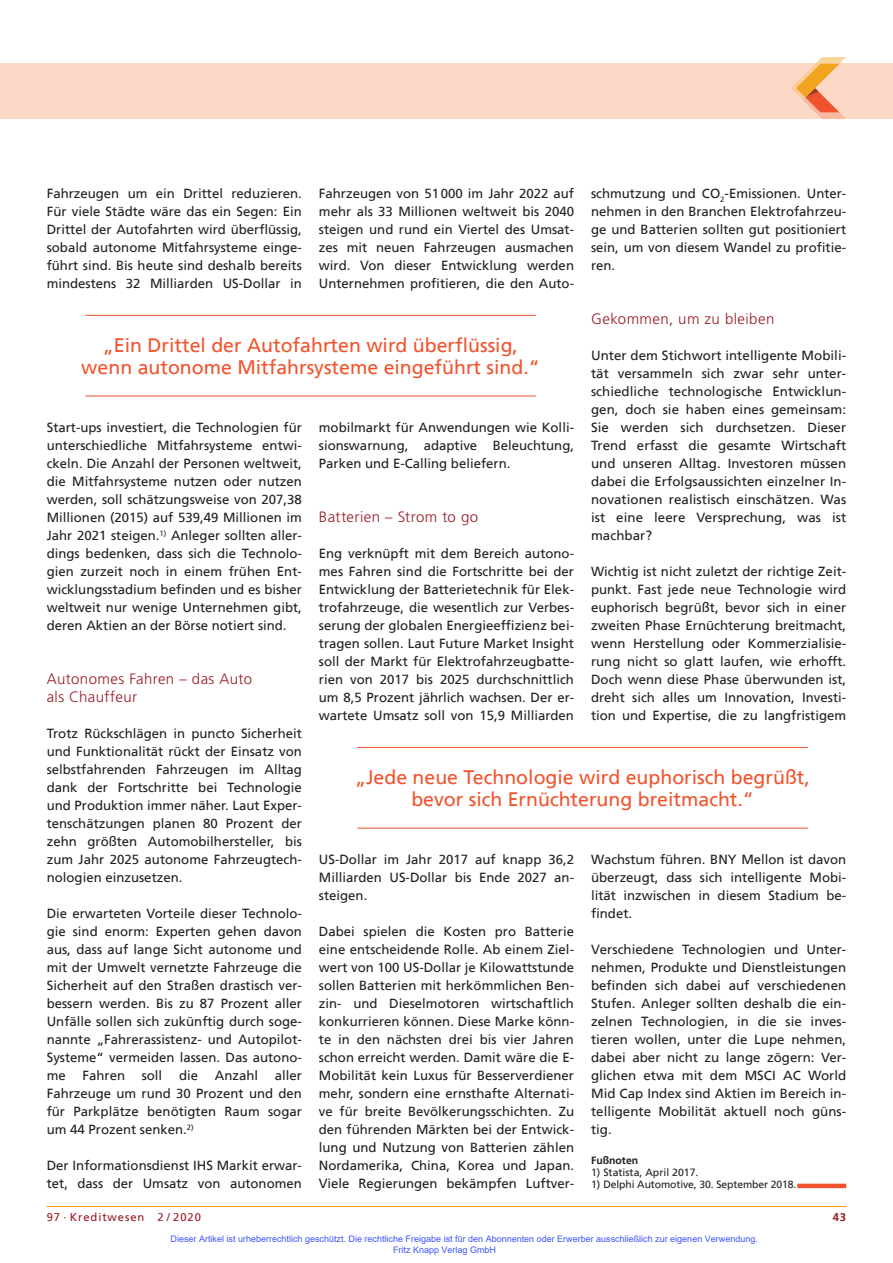
<style>
.page{position:relative;width:893px;height:1263px;background:#fff}
.page>*{position:absolute;margin:0;border:0;box-sizing:border-box;transform-origin:0 0}
.t1{font:19.5px/22.5px "Frutiger";color:#f0542e;text-align:center}
.t2{font:300 15px/18px "Frutiger";letter-spacing:.03em;color:#981a26}
.t3{font:13.2px/18px "Frutiger";color:#231f20;text-align:justify}
.t4{font:11.25px "Frutiger";letter-spacing:.08em;color:#981a26}
.t5{font:700 11.25px "Frutiger";color:#981a26}
.t6{font:10.5px "Frutiger";letter-spacing:-.01em;color:#231f20}
.t7{font:700 10.5px "Frutiger";color:#231f20}
.t8{font:9px/10.8px "Arial";color:#4054ff}
</style>
<div class="page">
<hr style="left:47px;top:1206px;width:799px;height:1px;background:#f1a31e">
<div style="left:0;top:64px;width:893px;height:55px;background:#fcd9c7"></div>
<svg style="left:791px;top:57px;width:55px;height:62px"></svg>
<div style="left:797px;top:1183px;width:49px;height:5px;background:#f0542e"></div>
<hr style="left:85px;top:315px;width:451px;height:1px;background:#f0542e">
<hr style="left:85px;top:396px;width:451px;height:1px;background:#f0542e">
<hr style="left:357px;top:747px;width:451px;height:1px;background:#f0542e">
<hr style="left:357px;top:828px;width:451px;height:1px;background:#f0542e">
<p class="t3" style="left:47px;top:185px;width:257px">Fahrzeugen um ein Drittel reduzieren.<br>Für viele Städte wäre das ein Segen: Ein Drittel der Autofahrten wird überflüssig, sobald autonome Mitfahrsysteme einge&shy;führt sind. Bis heute sind deshalb bereits mindestens 32 Milliarden US-Dollar in</p>
<p class="t3" style="left:319px;top:185px;width:257px">Fahrzeugen von 51000 im Jahr 2022 auf mehr als 33 Millionen weltweit bis 2040 steigen und rund ein Viertel des Umsat&shy;zes mit neuen Fahrzeugen ausmachen wird. Von dieser Entwicklung werden Unternehmen profitieren, die den Auto-</p>
<p class="t3" style="left:591px;top:185px;width:257px">schmutzung und CO<sub>2</sub>-Emissionen. Unter&shy;nehmen in den Branchen Elektrofahrzeu&shy;ge und Batterien sollten gut positioniert sein, um von diesem Wandel zu profitie&shy;ren.</p>
<p class="t2" style="left:591px;top:310px;width:185px">Gekommen, um zu bleiben</p>
<p class="t3" style="left:591px;top:347px;width:257px">Unter dem Stichwort intelligente Mobili&shy;tät versammeln sich zwar sehr unter&shy;schiedliche technologische Entwicklun&shy;gen, doch sie haben eines gemeinsam:<br>Sie werden sich durchsetzen. Dieser Trend erfasst die gesamte Wirtschaft und unseren Alltag. Investoren müssen dabei die Erfolgsaussichten einzelner In&shy;novationen realistisch einschätzen. Was ist eine leere Versprechung, was ist machbar?</p>
<p class="t3" style="left:591px;top:563px;width:257px">Wichtig ist nicht zuletzt der richtige Zeit&shy;punkt. Fast jede neue Technologie wird euphorisch begrüßt, bevor sich in einer zweiten Phase Ernüchterung breitmacht, wenn Herstellung oder Kommerzialisie&shy;rung nicht so glatt laufen, wie erhofft.<br>Doch wenn diese Phase überwunden ist, dreht sich alles um Innovation, Investi&shy;tion und Expertise, die zu langfristigem</p>
<h1 class="t1" style="left:81px;top:335px;width:460px">„Ein Drittel der Autofahrten wird überflüssig, wenn autonome Mitfahrsysteme eingeführt sind.“</h1>
<p class="t3" style="left:319px;top:419px;width:257px">mobilmarkt für Anwendungen wie Kolli&shy;sionswarnung, adaptive Beleuchtung, Parken und E-Calling beliefern.</p>
<p class="t3" style="left:47px;top:419px;width:257px">Start-ups investiert, die Technologien für unterschiedliche Mitfahrsysteme entwi&shy;ckeln. Die Anzahl der Personen weltweit, die Mitfahrsysteme nutzen oder nutzen werden, soll schätzungsweise von 207,38<br>Millionen (2015) auf 539,49 Millionen im Jahr 2021 steigen.<sup>1)</sup> Anleger sollten aller&shy;dings bedenken, dass sich die Technolo&shy;gien zurzeit noch in einem frühen Ent&shy;wicklungsstadium befinden und es bisher weltweit nur wenige Unternehmen gibt, deren Aktien an der Börse notiert sind.</p>
<p class="t2" style="left:319px;top:508px;width:161px">Batterien – Strom to go</p>
<p class="t3" style="left:319px;top:545px;width:257px">Eng verknüpft mit dem Bereich autono&shy;mes Fahren sind die Fortschritte bei der Entwicklung der Batterietechnik für Elek&shy;trofahrzeuge, die wesentlich zur Verbes&shy;serung der globalen Energieeffizienz bei&shy;tragen sollen. Laut Future Market Insight soll der Markt für Elektrofahrzeugbatte&shy;rien von 2017 bis 2025 durchschnittlich um 8,5 Prozent jährlich wachsen. Der er&shy;wartete Umsatz soll von 15,9 Milliarden</p>
<p class="t2" style="left:47px;top:670px;width:207px">Autonomes Fahren – das Auto als Chauffeur</p>
<p class="t3" style="left:47px;top:725px;width:257px">Trotz Rückschlägen in puncto Sicherheit und Funktionalität rückt der Einsatz von selbstfahrenden Fahrzeugen im Alltag dank der Fortschritte bei Technologie und Produktion immer näher. Laut Exper&shy;tenschätzungen planen 80 Prozent der zehn größten Automobilhersteller, bis zum Jahr 2025 autonome Fahrzeugtech&shy;nologien einzusetzen.</p>
<p class="t3" style="left:47px;top:905px;width:257px">Die erwarteten Vorteile dieser Technolo&shy;gie sind enorm: Experten gehen davon aus, dass auf lange Sicht autonome und mit der Umwelt vernetzte Fahrzeuge die Sicherheit auf den Straßen drastisch ver&shy;bessern werden. Bis zu 87 Prozent aller Unfälle sollen sich zukünftig durch soge&shy;nannte „Fahrerassistenz- und Autopilot-Systeme“ vermeiden lassen. Das autono&shy;me</p>
<h1 class="t1" style="left:355px;top:767px;width:456px">„Jede neue Technologie wird euphorisch begrüßt, bevor sich Ernüchterung breitmacht.“</h1>
<p class="t3" style="left:319px;top:851px;width:257px">US-Dollar im Jahr 2017 auf knapp 36,2<br>Milliarden US-Dollar bis Ende 2027 an&shy;steigen.</p>
<p class="t3" style="left:319px;top:923px;width:257px">Dabei spielen die Kosten pro Batterie eine entscheidende Rolle. Ab einem Ziel&shy;wert von 100 US-Dollar je Kilowattstunde sollen Batterien mit herkömmlichen Ben&shy;zin- und Dieselmotoren wirtschaftlich konkurrieren können. Diese Marke könn&shy;te in den nächsten drei bis vier Jahren schon erreicht werden. Damit wäre die E-Mobilität kein Luxus für Besserverdiener mehr, sondern eine ernsthafte Alternati&shy;ve für breite Bevölkerungsschichten. Zu den führenden Märkten bei der Entwick&shy;lung und Nutzung von Batterien zählen Nordamerika, China, Korea und Japan.<br>Viele Regierungen bekämpfen Luftver-</p>
<p class="t3" style="left:591px;top:851px;width:257px">Wachstum führen. BNY Mellon ist davon überzeugt, dass sich intelligente Mobi&shy;lität inzwischen in diesem Stadium be&shy;findet.</p>
<p class="t3" style="left:591px;top:941px;width:257px">Verschiedene Technologien und Unter&shy;nehmen, Produkte und Dienstleistungen befinden sich dabei auf verschiedenen Stufen. Anleger sollten deshalb die ein&shy;zelnen Technologien, in die sie inves&shy;tieren wollen, unter die Lupe nehmen, dabei aber nicht zu lange zögern: Ver&shy;glichen etwa mit dem MSCI AC World Mid Cap Index sind Aktien im Bereich in&shy;telligente Mobilität aktuell noch güns&shy;tig.</p>
<p class="t7" style="left:591px;top:1156px;width:49px">Fußnoten</p>
<p class="t6" style="left:591px;top:1168px;width:109px">1) Statista, April 2017.</p>
<p class="t6" style="left:591px;top:1180px;width:207px">1) Delphi Automotive, 30. September 2018.</p>
<p class="t3" style="left:47px;top:1067px;width:257px;text-indent:228px">aller Fahrzeuge um rund 30 Prozent und den für Parkplätze benötigten Raum sogar um 44 Prozent senken.<sup>2)</sup></p>
<p class="t3" style="left:47px;top:1157px;width:257px">Der Informationsdienst IHS Markit erwar&shy;tet, dass der Umsatz von autonomen</p>
<p class="t3" style="left:83px;top:1067px;width:44px">Fahren</p>
<p class="t3" style="left:142px;top:1067px;width:22px">soll</p>
<p class="t3" style="left:179px;top:1067px;width:21px">die</p>
<p class="t3" style="left:215px;top:1067px;width:45px">Anzahl</p>
<p class="t4" style="left:47px;top:1211px;width:156px">97 · Kreditwesen 2 / 2020</p>
<p class="t5" style="left:833px;top:1211px;width:15px">43</p>
<p class="t8" style="left:393px;top:1233px;width:366px;text-indent:-223px">Dieser Artikel ist urheberrechtlich geschützt. Die rechtliche Freigabe ist für den Abonnenten oder Erwerber ausschließlich zur eigenen Verwendung.<br>Fritz Knapp Verlag GmbH</p>
</div>
